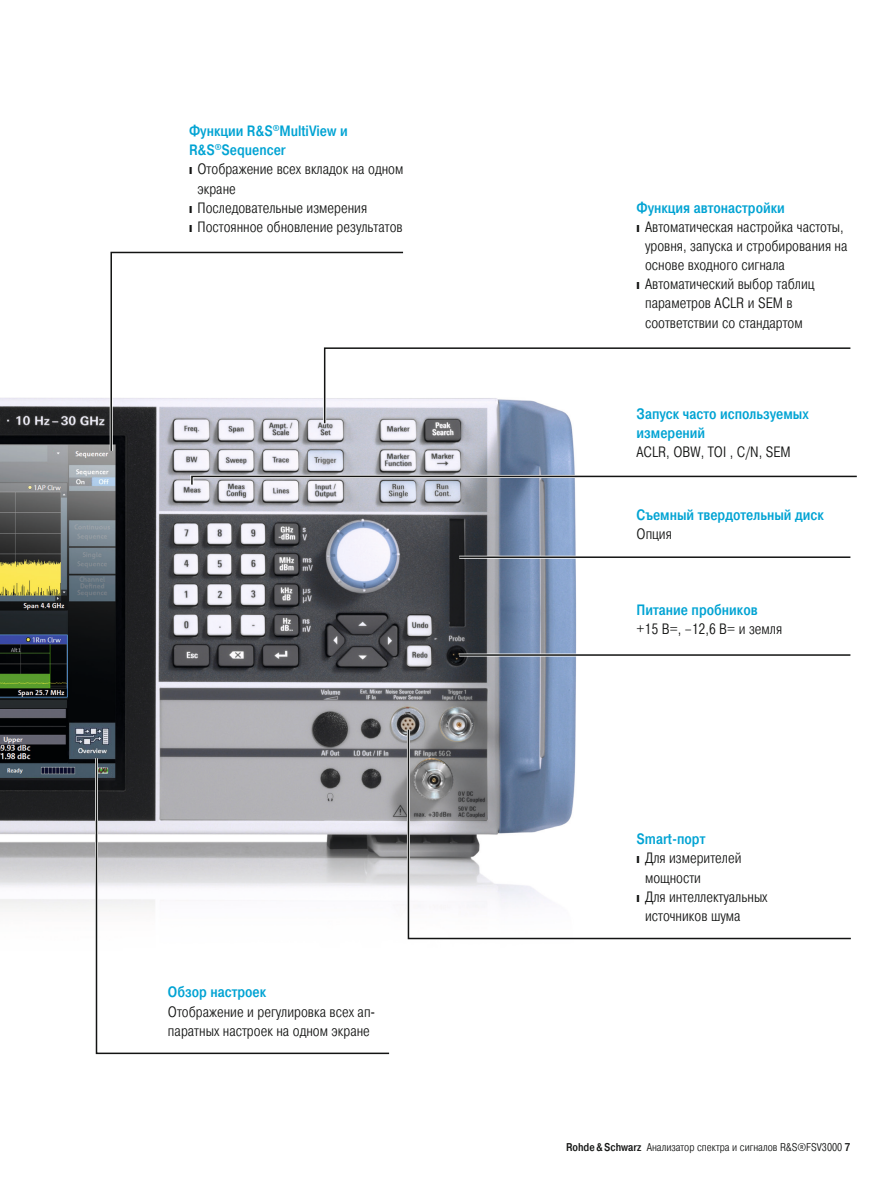
<style>
.page{position:relative;width:893px;height:1191px;background:#fff}
.page>*{position:absolute;margin:0;border:0;box-sizing:border-box;transform-origin:0 0}
.t1{font:300 15px/19.2px "Pragmatica Cond";color:#131413}
.t2{font:500 15px/19.2px "Pragmatica Cond";color:#00a3d3}
.t3{font:300 11.25px "Pragmatica Cond";color:#131413}
.s1{font-family:"Linotype Univers 330";font-size:14.25px}
.s2{font-weight:500}
</style>
<div class="page">
<img style="left:0;top:398px;width:577px;height:513px">
<hr style="left:459px;top:653px;width:391px;height:3px;background:#fff">
<hr style="left:459px;top:654px;width:391px;height:2px;background:#131413">
<svg style="left:405px;top:726px;width:172px;height:185px"></svg>
<svg style="left:407px;top:728px;width:444px;height:212px"></svg>
<hr style="left:459px;top:556px;width:391px;height:3px;background:#fff">
<hr style="left:459px;top:556px;width:391px;height:2px;background:#131413">
<svg style="left:406px;top:347px;width:445px;height:78px"></svg>
<svg style="left:189px;top:473px;width:668px;height:14px"></svg>
<svg style="left:95px;top:756px;width:296px;height:299px"></svg>
<svg style="left:108px;top:347px;width:298px;height:107px"></svg>
<svg style="left:110px;top:251px;width:295px;height:201px"></svg>
<p class="t2" style="left:189px;top:122px;width:160px">Функции R&amp;S<sup>®</sup>MultiView и</p>
<p class="t2" style="left:189px;top:141px;width:98px">R&amp;S<sup>®</sup>Sequencer</p>
<p class="t1" style="left:189px;top:160px;width:216px"><span class="s1">❙</span> Отображение всех вкладок на одном</p>
<p class="t1" style="left:198px;top:179px;width:40px">экране</p>
<p class="t1" style="left:189px;top:198px;width:180px"><span class="s1">❙</span> Последовательные измерения</p>
<p class="t1" style="left:189px;top:217px;width:215px"><span class="s1">❙</span> Постоянное обновление результатов</p>
<p class="t2" style="left:168px;top:983px;width:100px">Обзор настроек</p>
<p class="t1" style="left:168px;top:1002px;width:209px">Отображение и регулировка всех ап&shy;паратных настроек на одном экране</p>
<p class="t2" style="left:637px;top:198px;width:150px">Функция автонастройки</p>
<p class="t1" style="left:637px;top:217px;width:209px"><span class="s1">❙</span> Автоматическая настройка частоты,</p>
<p class="t1" style="left:645px;top:236px;width:204px">уровня, запуска и стробирования на</p>
<p class="t1" style="left:645px;top:255px;width:141px">основе входного сигнала</p>
<p class="t1" style="left:637px;top:275px;width:179px"><span class="s1">❙</span> Автоматический выбор таблиц</p>
<p class="t1" style="left:645px;top:294px;width:149px">параметров ACLR и SEM в</p>
<p class="t1" style="left:645px;top:313px;width:159px">соответствии со стандартом</p>
<p class="t2" style="left:637px;top:405px;width:174px">Запуск часто используемых измерений</p>
<p class="t1" style="left:637px;top:443px;width:156px">ACLR, OBW, TOI , C/N, SEM</p>
<p class="t2" style="left:637px;top:506px;width:189px">Съемный твердотельный диск</p>
<p class="t1" style="left:637px;top:525px;width:37px">Опция</p>
<p class="t2" style="left:637px;top:600px;width:123px">Питание пробников</p>
<p class="t1" style="left:637px;top:619px;width:147px">+15 В=, –12,6 В= и земля</p>
<p class="t2" style="left:637px;top:830px;width:70px">Smart-порт</p>
<p class="t1" style="left:637px;top:849px;width:106px"><span class="s1">❙</span> Для измерителей</p>
<p class="t1" style="left:645px;top:868px;width:57px">мощности</p>
<p class="t1" style="left:637px;top:887px;width:133px"><span class="s1">❙</span> Для интеллектуальных</p>
<p class="t1" style="left:645px;top:906px;width:97px">источников шума</p>
<p class="t3" style="left:566px;top:1140px;width:286px"><span class="s2">Rohde&amp;Schwarz</span> Анализатор спектра и сигналов R&amp;S®FSV3000 <span class="s2">7</span></p>
</div>
